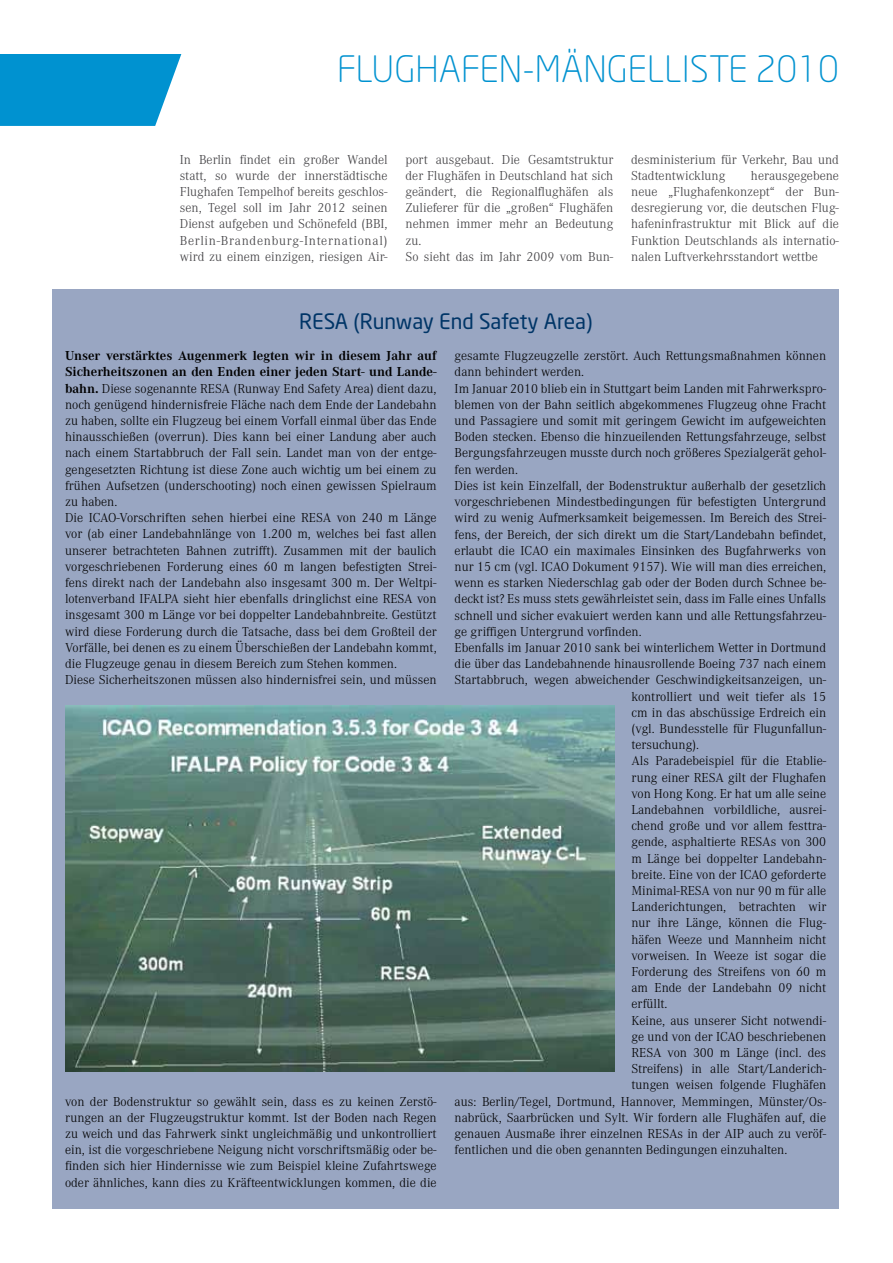
<style>
.page{position:relative;width:893px;height:1263px;background:#fff}
.page>*{position:absolute;margin:0;border:0;box-sizing:border-box;transform-origin:0 0}
.t1{font:300 36px "Neo Sans";color:#0092d0}
.t2{font:21px "Neo Sans";letter-spacing:-.01em;color:#003567}
.t3{font:300 13.5px/16.2px "Corporate A";color:#000}
.t4{font:300 13.5px/16.2px "Corporate A";color:#3e3d40;text-align:justify}
.s1{font-weight:700}
</style>
<div class="page">
<div style="left:52px;top:289px;width:787px;height:920px;background:#99a6c2"></div>
<img style="left:66px;top:705px;width:548px;height:367px">
<svg style="left:0;top:54px;width:181px;height:72px;background:#1299d3"></svg>
<h1 class="t1" style="left:337px;top:48px;width:503px">FLUGHAFEN-MÄNGELLISTE 2010</h1>
<p class="t4" style="left:180px;top:151px;width:209px">In Berlin findet ein großer Wandel statt, so wurde der innerstädtische Flughafen Tempelhof bereits geschlos&shy;sen, Tegel soll im Jahr 2012 seinen Dienst aufgeben und Schönefeld (BBI, Berlin-Brandenburg-International) wird zu einem einzigen, riesigen Air-</p>
<p class="t4" style="left:405px;top:151px;width:209px;text-align:left">port ausgebaut. Die Gesamtstruktur der Flughäfen in Deutschland hat sich geändert, die Regionalflughäfen als<br>Zulieferer für die „großen“ Flughäfen nehmen immer mehr an Bedeutung zu.<br>So sieht das im Jahr 2009 vom Bun-</p>
<p class="t4" style="left:631px;top:151px;width:209px">desministerium für Verkehr, Bau und<br>Stadtentwicklung</p>
<p class="t4" style="left:631px;top:168px;width:209px;text-indent:120px">herausgegebene neue „Flughafenkonzept“ der Bun&shy;desregierung vor, die deutschen Flug&shy;hafeninfrastruktur mit Blick auf die Funktion Deutschlands als internatio&shy;nalen Luftverkehrsstandort wettbe</p>
<h2 class="t2" style="left:299px;top:308px;width:26px">RESA</h2>
<h2 class="t2" style="left:353px;top:308px;width:241px">(Runway End Safety Area)</h2>
<p class="t3" style="left:65px;top:348px;width:373px"><span class="s1">Unser verstärktes Augenmerk legten wir in diesem Jahr auf Sicherheitszonen an den Enden einer jeden Start- und Lande&shy;bahn.</span> Diese sogenannte RESA (Runway End Safety Area) dient dazu, noch genügend hindernisfreie Fläche nach dem Ende der Landebahn zu haben, sollte ein Flugzeug bei einem Vorfall einmal über das Ende hinausschießen (overrun). Dies kann bei einer Landung aber auch nach einem Startabbruch der Fall sein. Landet man von der entge&shy;gengesetzten Richtung ist diese Zone auch wichtig um bei einem zu frühen Aufsetzen (underschooting) noch einen gewissen Spielraum zu haben.<br>Die ICAO-Vorschriften sehen hierbei eine RESA von 240 m Länge vor (ab einer Landebahnlänge von 1.200 m, welches bei fast allen unserer betrachteten Bahnen zutrifft). Zusammen mit der baulich vorgeschriebenen Forderung eines 60 m langen befestigten Strei&shy;fens direkt nach der Landebahn also insgesamt 300 m. Der Weltpi&shy;lotenverband IFALPA sieht hier ebenfalls dringlichst eine RESA von insgesamt 300 m Länge vor bei doppelter Landebahnbreite. Gestützt wird diese Forderung durch die Tatsache, dass bei dem Großteil der Vorfälle, bei denen es zu einem Überschießen der Landebahn kommt, die Flugzeuge genau in diesem Bereich zum Stehen kommen.<br>Diese Sicherheitszonen müssen also hindernisfrei sein, und müssen</p>
<p class="t3" style="left:65px;top:1093px;width:373px;text-align:justify">von der Bodenstruktur so gewählt sein, dass es zu keinen Zerstö&shy;rungen an der Flugzeugstruktur kommt. Ist der Boden nach Regen zu weich und das Fahrwerk sinkt ungleichmäßig und unkontrolliert ein, ist die vorgeschriebene Neigung nicht vorschriftsmäßig oder be&shy;finden sich hier Hindernisse wie zum Beispiel kleine Zufahrtswege oder ähnliches, kann dies zu Kräfteentwicklungen kommen, die die</p>
<p class="t3" style="left:455px;top:348px;width:373px">gesamte Flugzeugzelle zerstört. Auch Rettungsmaßnahmen können</p>
<p class="t3" style="left:455px;top:364px;width:131px">dann behindert werden.</p>
<p class="t3" style="left:455px;top:380px;width:373px">Im Januar 2010 blieb ein in Stuttgart beim Landen mit Fahrwerkspro-</p>
<p class="t3" style="left:455px;top:397px;width:373px">blemen von der Bahn seitlich abgekommenes Flugzeug ohne Fracht</p>
<p class="t3" style="left:455px;top:413px;width:373px">und Passagiere und somit mit geringem Gewicht im aufgeweichten</p>
<p class="t3" style="left:455px;top:429px;width:373px">Boden stecken. Ebenso die hinzueilenden Rettungsfahrzeuge, selbst</p>
<p class="t3" style="left:455px;top:445px;width:373px">Bergungsfahrzeugen musste durch noch größeres Spezialgerät gehol-</p>
<p class="t3" style="left:455px;top:461px;width:65px">fen werden.</p>
<p class="t3" style="left:455px;top:478px;width:373px">Dies ist kein Einzelfall, der Bodenstruktur außerhalb der gesetzlich</p>
<p class="t3" style="left:455px;top:494px;width:373px">vorgeschriebenen Mindestbedingungen für befestigten Untergrund</p>
<p class="t3" style="left:455px;top:510px;width:373px">wird zu wenig Aufmerksamkeit beigemessen. Im Bereich des Strei-</p>
<p class="t3" style="left:455px;top:526px;width:373px">fens, der Bereich, der sich direkt um die Start/Landebahn befindet,</p>
<p class="t3" style="left:455px;top:542px;width:373px">erlaubt die ICAO ein maximales Einsinken des Bugfahrwerks von</p>
<p class="t3" style="left:455px;top:559px;width:373px">nur 15 cm (vgl. ICAO Dokument 9157). Wie will man dies erreichen,</p>
<p class="t3" style="left:455px;top:575px;width:373px">wenn es starken Niederschlag gab oder der Boden durch Schnee be-</p>
<p class="t3" style="left:455px;top:591px;width:373px">deckt ist? Es muss stets gewährleistet sein, dass im Falle eines Unfalls</p>
<p class="t3" style="left:455px;top:607px;width:373px">schnell und sicher evakuiert werden kann und alle Rettungsfahrzeu-</p>
<p class="t3" style="left:455px;top:623px;width:188px">ge griffigen Untergrund vorfinden.</p>
<p class="t3" style="left:455px;top:640px;width:373px">Ebenfalls im Januar 2010 sank bei winterlichem Wetter in Dortmund</p>
<p class="t3" style="left:455px;top:656px;width:373px">die über das Landebahnende hinausrollende Boeing 737 nach einem</p>
<p class="t3" style="left:455px;top:672px;width:373px">Startabbruch, wegen abweichender Geschwindigkeitsanzeigen, un-</p>
<p class="t3" style="left:631px;top:688px;width:196px">kontrolliert und weit tiefer als 15</p>
<p class="t3" style="left:631px;top:704px;width:196px">cm in das abschüssige Erdreich ein</p>
<p class="t3" style="left:631px;top:721px;width:196px">(vgl. Bundesstelle für Flugunfallun-</p>
<p class="t3" style="left:631px;top:737px;width:69px">tersuchung).</p>
<p class="t3" style="left:631px;top:753px;width:196px">Als Paradebeispiel für die Etablie-</p>
<p class="t3" style="left:631px;top:769px;width:196px">rung einer RESA gilt der Flughafen</p>
<p class="t3" style="left:631px;top:785px;width:196px">von Hong Kong. Er hat um alle seine</p>
<p class="t3" style="left:631px;top:802px;width:196px">Landebahnen vorbildliche, ausrei-</p>
<p class="t3" style="left:631px;top:818px;width:196px">chend große und vor allem festtra-</p>
<p class="t3" style="left:631px;top:834px;width:196px">gende, asphaltierte RESAs von 300</p>
<p class="t3" style="left:631px;top:850px;width:196px">m Länge bei doppelter Landebahn-</p>
<p class="t3" style="left:631px;top:866px;width:196px">breite. Eine von der ICAO geforderte</p>
<p class="t3" style="left:631px;top:883px;width:196px">Minimal-RESA von nur 90 m für alle</p>
<p class="t3" style="left:631px;top:899px;width:196px">Landerichtungen, betrachten wir</p>
<p class="t3" style="left:631px;top:915px;width:196px">nur ihre Länge, können die Flug-</p>
<p class="t3" style="left:631px;top:931px;width:196px">häfen Weeze und Mannheim nicht</p>
<p class="t3" style="left:631px;top:947px;width:196px">vorweisen. In Weeze ist sogar die</p>
<p class="t3" style="left:631px;top:964px;width:196px">Forderung des Streifens von 60 m</p>
<p class="t3" style="left:631px;top:980px;width:196px">am Ende der Landebahn 09 nicht</p>
<p class="t3" style="left:631px;top:996px;width:38px">erfüllt.</p>
<p class="t3" style="left:631px;top:1012px;width:196px">Keine, aus unserer Sicht notwendi-</p>
<p class="t3" style="left:631px;top:1028px;width:196px">ge und von der ICAO beschriebenen</p>
<p class="t3" style="left:631px;top:1045px;width:196px">RESA von 300 m Länge (incl. des</p>
<p class="t3" style="left:631px;top:1061px;width:196px">Streifens) in alle Start/Landerich-</p>
<p class="t3" style="left:631px;top:1077px;width:196px">tungen weisen folgende Flughäfen</p>
<p class="t3" style="left:455px;top:1093px;width:373px">aus: Berlin/Tegel, Dortmund, Hannover, Memmingen, Münster/Os-</p>
<p class="t3" style="left:455px;top:1109px;width:373px">nabrück, Saarbrücken und Sylt. Wir fordern alle Flughäfen auf, die</p>
<p class="t3" style="left:455px;top:1126px;width:373px">genauen Ausmaße ihrer einzelnen RESAs in der AIP auch zu veröf-</p>
<p class="t3" style="left:455px;top:1142px;width:334px">fentlichen und die oben genannten Bedingungen einzuhalten.</p>
</div>
